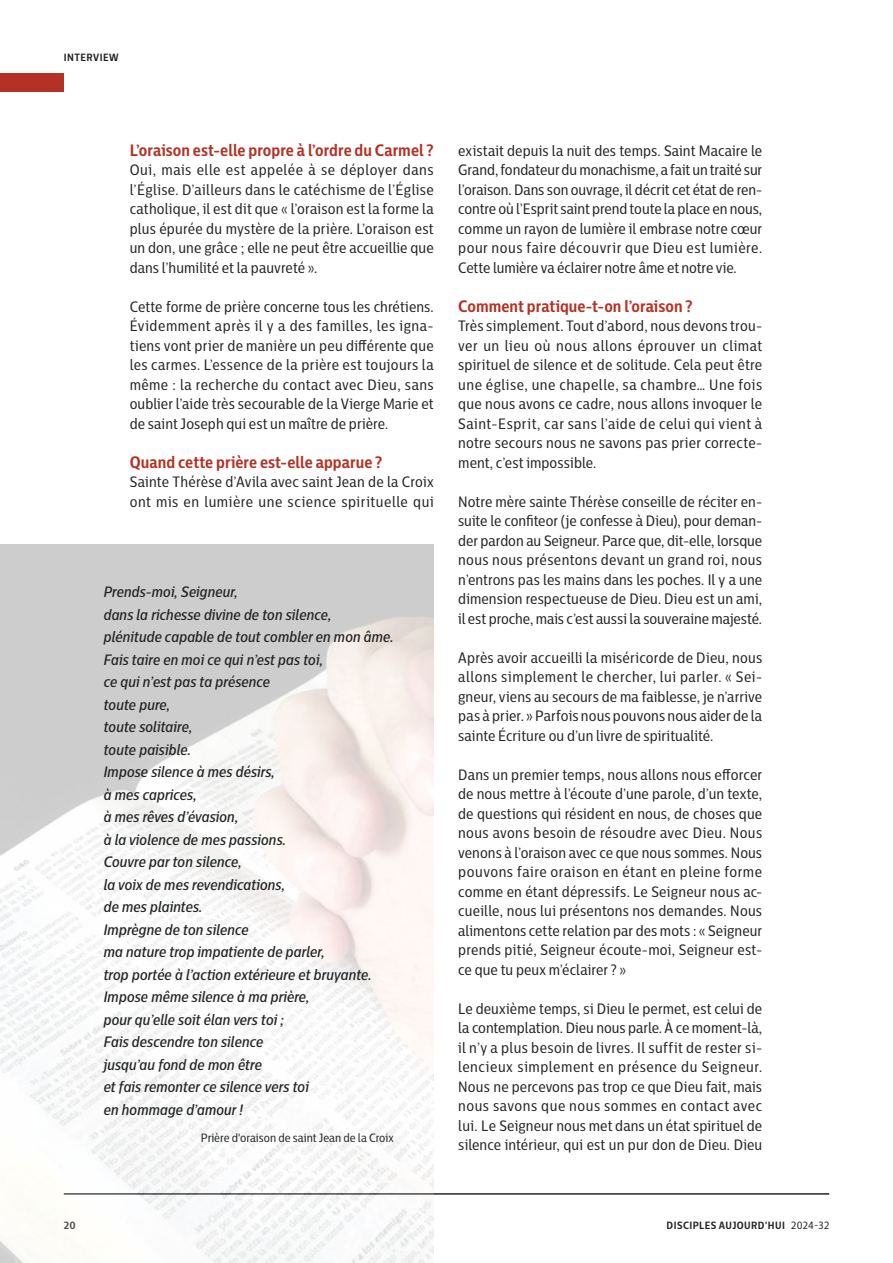
<style>
.page{position:relative;width:893px;height:1263px;background:#fff}
.page>*{position:absolute;margin:0;border:0;box-sizing:border-box;transform-origin:0 0}
.t1{font:700 16.5px "Centrale Sans Cnd";letter-spacing:.005em;color:#b43125}
.t2{font:15px/19.5px "Centrale Sans Cnd";letter-spacing:.005em;color:#232526;text-align:justify}
.t3{font:italic 500 15px/22.5px "Centrale Sans Cnd";color:#232526}
.t4{font:15px/19.5px "Centrale Sans Cnd";letter-spacing:.03em;color:#232526}
.t5{font:12px "Centrale Sans Cnd";color:#232526}
.t6{font:700 10.5px "Centrale Sans Cnd";letter-spacing:.045em;color:#232526}
.s1{font-weight:400}
</style>
<div class="page">
<hr style="left:64px;top:1193px;width:765px;height:2px;background:#232526">
<div style="left:0;top:73px;width:64px;height:18px;background:#b43125"></div>
<img style="left:0;top:544px;width:434px;height:719px">
<p class="t6" style="left:64px;top:51px;width:56px">INTERVIEW</p>
<p class="t1" style="left:130px;top:139px;width:305px">L’oraison est-elle propre à l’ordre du Carmel ?</p>
<p class="t2" style="left:130px;top:160px;width:306px">Oui, mais elle est appelée à se déployer dans l’Église. D’ailleurs dans le catéchisme de l’Église catholique, il est dit que « l’oraison est la forme la plus épurée du mystère de la prière. L’oraison est un don, une grâce ; elle ne peut être accueillie que dans l’humilité et la pauvreté ».</p>
<p class="t2" style="left:130px;top:296px;width:306px">Cette forme de prière concerne tous les chrétiens.<br>Évidemment après il y a des familles, les igna&shy;tiens vont prier de manière un peu différente que les carmes. L’essence de la prière est toujours la même : la recherche du contact avec Dieu, sans oublier l’aide très secourable de la Vierge Marie et de saint Joseph qui est un maître de prière.</p>
<p class="t1" style="left:130px;top:451px;width:254px">Quand cette prière est-elle apparue ?</p>
<p class="t4" style="left:130px;top:472px;width:306px">Sainte Thérèse d’Avila avec saint Jean de la Croix ont mis en lumière une science spirituelle qui</p>
<p class="t3" style="left:104px;top:580px;width:292px">Prends-moi, Seigneur,<br>dans la richesse divine de ton silence,<br>plénitude capable de tout combler en mon âme.<br>Fais taire en moi ce qui n’est pas toi,<br>ce qui n’est pas ta présence<br>toute pure,<br>toute solitaire,<br>toute paisible.<br>Impose silence à mes désirs,<br>à mes caprices,<br>à mes rêves d’évasion,<br>à la violence de mes passions.<br>Couvre par ton silence,<br>la voix de mes revendications,<br>de mes plaintes.<br>Imprègne de ton silence<br>ma nature trop impatiente de parler,<br>trop portée à l’action extérieure et bruyante.<br>Impose même silence à ma prière,<br>pour qu’elle soit élan vers toi ;<br>Fais descendre ton silence<br>jusqu’au fond de mon être<br>et fais remonter ce silence vers toi<br>en hommage d’amour !</p>
<p class="t5" style="left:201px;top:1130px;width:194px">Prière d'oraison de saint Jean de la Croix</p>
<p class="t2" style="left:458px;top:140px;width:306px">existait depuis la nuit des temps. Saint Macaire le Grand, fondateur du monachisme, a fait un traité sur l’oraison. Dans son ouvrage, il décrit cet état de ren&shy;contre où l’Esprit saint prend toute la place en nous, comme un rayon de lumière il embrase notre cœur pour nous faire découvrir que Dieu est lumière.<br>Cette lumière va éclairer notre âme et notre vie.</p>
<p class="t1" style="left:458px;top:295px;width:236px">Comment pratique-t-on l’oraison ?</p>
<p class="t2" style="left:458px;top:316px;width:306px">Très simplement. Tout d’abord, nous devons trou&shy;ver un lieu où nous allons éprouver un climat spirituel de silence et de solitude. Cela peut être une église, une chapelle, sa chambre… Une fois que nous avons ce cadre, nous allons invoquer le Saint-Esprit, car sans l’aide de celui qui vient à notre secours nous ne savons pas prier correcte&shy;ment, c’est impossible.</p>
<p class="t2" style="left:458px;top:491px;width:306px">Notre mère sainte Thérèse conseille de réciter en&shy;suite le confiteor (je confesse à Dieu), pour deman&shy;der pardon au Seigneur. Parce que, dit-elle, lorsque nous nous présentons devant un grand roi, nous n’entrons pas les mains dans les poches. Il y a une dimension respectueuse de Dieu. Dieu est un ami, il est proche, mais c’est aussi la souveraine majesté.</p>
<p class="t2" style="left:458px;top:647px;width:306px">Après avoir accueilli la miséricorde de Dieu, nous allons simplement le chercher, lui parler. « Sei&shy;gneur, viens au secours de ma faiblesse, je n’arrive pas à prier. » Parfois nous pouvons nous aider de la sainte Écriture ou d’un livre de spiritualité.</p>
<p class="t2" style="left:458px;top:764px;width:306px">Dans un premier temps, nous allons nous efforcer de nous mettre à l’écoute d’une parole, d’un texte, de questions qui résident en nous, de choses que nous avons besoin de résoudre avec Dieu. Nous venons à l’oraison avec ce que nous sommes. Nous pouvons faire oraison en étant en pleine forme comme en étant dépressifs. Le Seigneur nous ac&shy;cueille, nous lui présentons nos demandes. Nous alimentons cette relation par des mots : « Seigneur prends pitié, Seigneur écoute-moi, Seigneur est&shy;ce que tu peux m’éclairer ? »</p>
<p class="t2" style="left:458px;top:998px;width:306px">Le deuxième temps, si Dieu le permet, est celui de la contemplation. Dieu nous parle. À ce moment-là, il n’y a plus besoin de livres. Il suffit de rester si&shy;lencieux simplement en présence du Seigneur.<br>Nous ne percevons pas trop ce que Dieu fait, mais nous savons que nous sommes en contact avec lui. Le Seigneur nous met dans un état spirituel de silence intérieur, qui est un pur don de Dieu. Dieu</p>
<p class="t6" style="left:64px;top:1219px;width:14px">20</p>
<p class="t6" style="left:667px;top:1219px;width:164px">DISCIPLES AUJOURD'HUI <span class="s1">2024-32</span></p>
</div>
